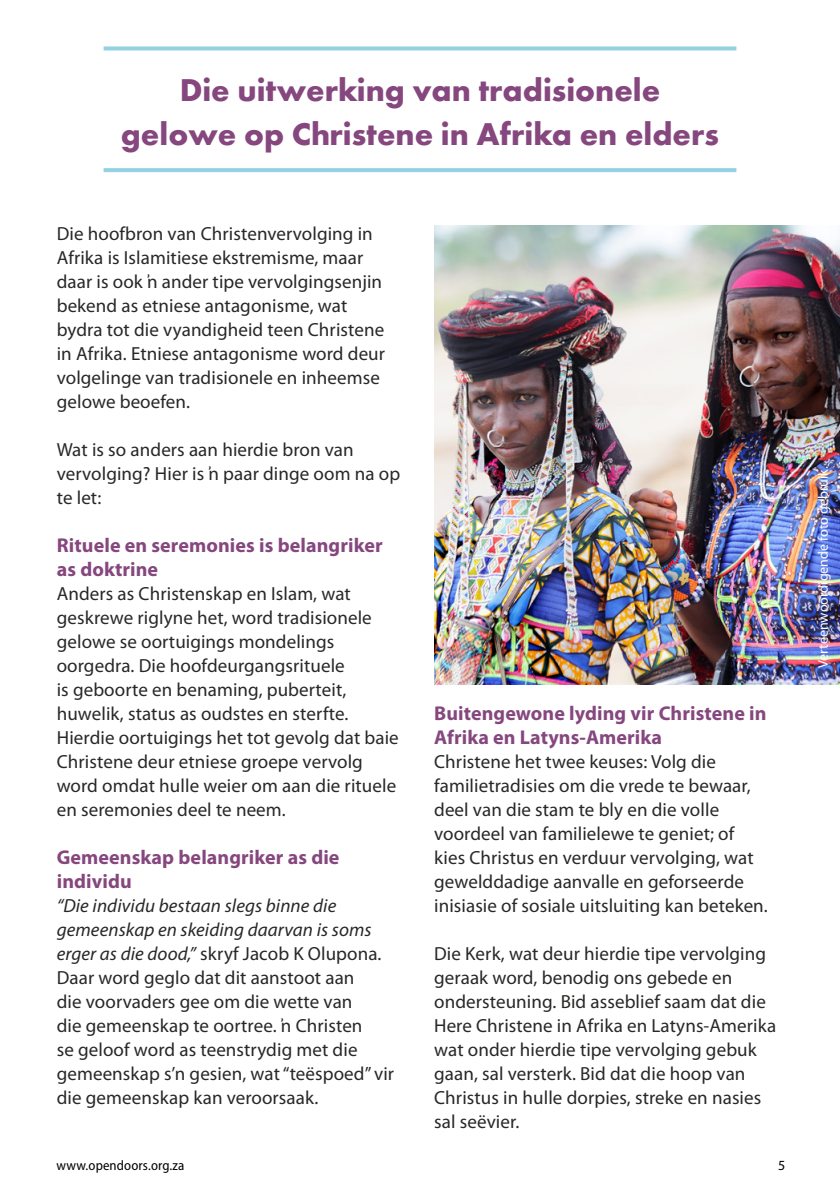
<style>
.page{position:relative;width:840px;height:1191px;background:#fff}
.page>*{position:absolute;margin:0;border:0;box-sizing:border-box;transform-origin:0 0}
.t1{font:700 32.8px/43.2px "Futura PT";color:#85477e;text-align:center}
.t2{font:700 20px/24px "Myriad Pro";letter-spacing:.005em;color:#85477e}
.t3{font:19px/24px "Myriad Pro";letter-spacing:.005em;color:#282827}
.t4{font:14px "Myriad Pro";color:#fff}
.t5{font:semi-condensed 14px "Myriad Pro";letter-spacing:.01em;color:#000}
.t6{font:14px "Myriad Pro";color:#000}
.s1{font-style:italic}
</style>
<div class="page">
<img style="left:434px;top:225px;width:405px;height:460px">
<svg style="left:103px;top:168px;width:633px;height:4px;background:#95d3e3"></svg>
<svg style="left:103px;top:46px;width:633px;height:4px;background:#9fd7e6"></svg>
<h1 class="t1" style="left:121px;top:68px;width:599px">Die uitwerking van tradisionele gelowe op Christene in Afrika en elders</h1>
<p class="t3" style="left:57px;top:221px;width:329px">Die hoofbron van Christenvervolging in Afrika is Islamitiese ekstremisme, maar daar is ook ŉ ander tipe vervolgingsenjin bekend as etniese antagonisme, wat bydra tot die vyandigheid teen Christene in Afrika. Etniese antagonisme word deur volgelinge van tradisionele en inheemse gelowe beoefen.</p>
<p class="t3" style="left:57px;top:437px;width:345px">Wat is so anders aan hierdie bron van vervolging? Hier is ŉ paar dinge oom na op te let:</p>
<p class="t2" style="left:57px;top:533px;width:327px">Rituele en seremonies is belangriker as doktrine</p>
<p class="t3" style="left:57px;top:581px;width:343px">Anders as Christenskap en Islam, wat geskrewe riglyne het, word tradisionele gelowe se oortuigings mondelings oorgedra. Die hoofdeurgangsrituele<br>is geboorte en benaming, puberteit, huwelik, status as oudstes en sterfte.<br>Hierdie oortuigings het tot gevolg dat baie Christene deur etniese groepe vervolg word omdat hulle weier om aan die rituele en seremonies deel te neem.</p>
<p class="t2" style="left:57px;top:845px;width:284px">Gemeenskap belangriker as die individu</p>
<p class="t3" style="left:57px;top:893px;width:339px"><span class="s1">“Die individu bestaan slegs binne die gemeenskap en skeiding daarvan is soms erger as die dood,”</span> skryf Jacob K Olupona.<br>Daar word geglo dat dit aanstoot aan<br>die voorvaders gee om die wette van<br>die gemeenskap te oortree. ŉ Christen<br>se geloof word as teenstrydig met die gemeenskap s’n gesien, wat “teëspoed” vir die gemeenskap kan veroorsaak.</p>
<p class="t2" style="left:434px;top:701px;width:334px">Buitengewone lyding vir Christene in<br>Afrika en Latyns-Amerika</p>
<p class="t3" style="left:434px;top:749px;width:335px">Christene het twee keuses: Volg die familietradisies om die vrede te bewaar, deel van die stam te bly en die volle voordeel van familielewe te geniet; of kies Christus en verduur vervolging, wat gewelddadige aanvalle en geforseerde inisiasie of sosiale uitsluiting kan beteken.</p>
<p class="t3" style="left:434px;top:941px;width:343px">Die Kerk, wat deur hierdie tipe vervolging geraak word, benodig ons gebede en ondersteuning. Bid asseblief saam dat die Here Christene in Afrika en Latyns-Amerika wat onder hierdie tipe vervolging gebuk gaan, sal versterk. Bid dat die hoop van Christus in hulle dorpies, streke en nasies sal seëvier.</p>
<p class="t5" style="left:56px;top:1156px;width:129px">www.opendoors.org.za</p>
<p class="t6" style="left:777px;top:1156px;width:9px">5</p>
<p class="t4" style="left:814px;top:668px;width:203px;rotate:-90deg">Verteenwoordigende foto gebruik.</p>
</div>
